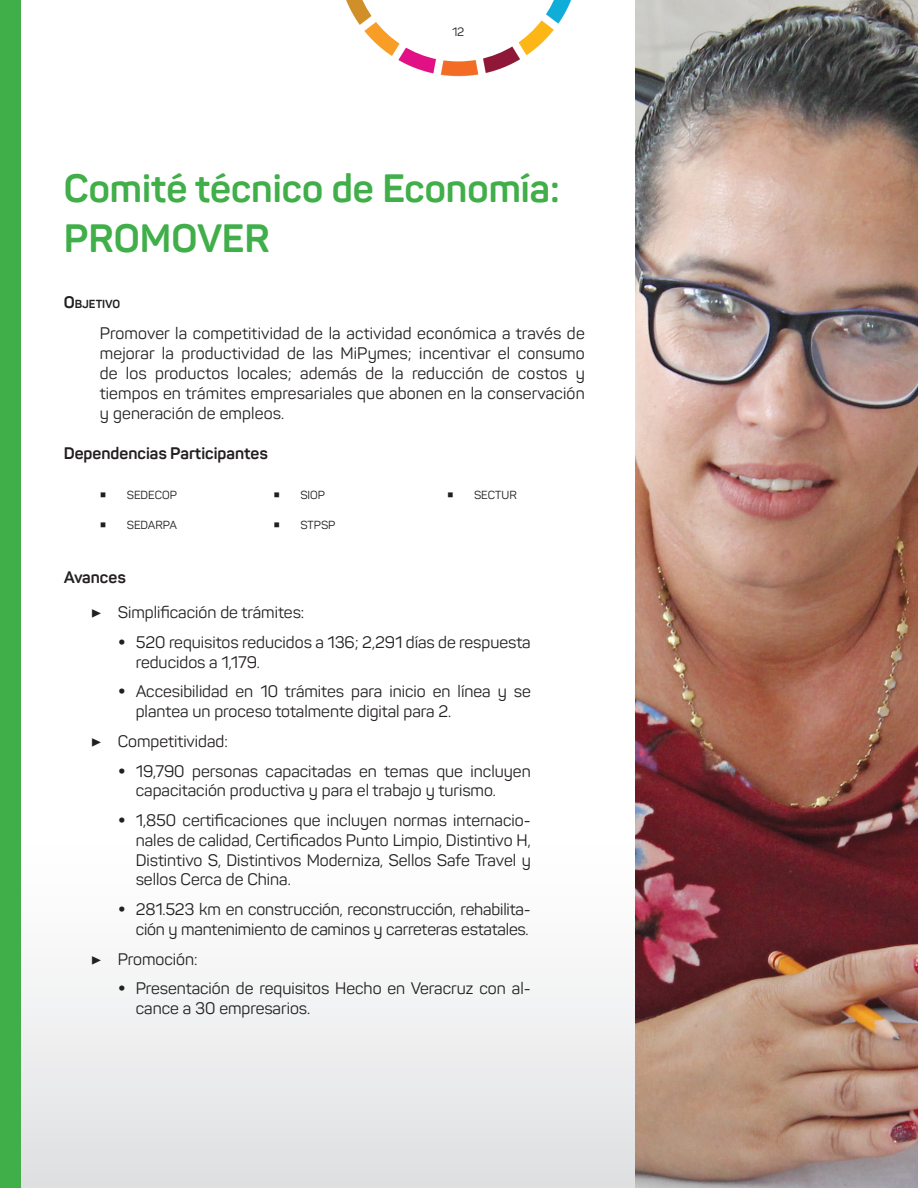
<style>
.page{position:relative;width:918px;height:1188px;background:#fff}
.page>*{position:absolute;margin:0;border:0;box-sizing:border-box;transform-origin:0 0}
.t1{font:700 39px/49.5px "Panton";color:#40ae49}
.t2{font:16.5px/19.8px "Panton";color:#231f20}
.t3{font:700 16.5px "Panton";color:#231f20}
.t4{font:12px "Panton";color:#231f20}
.t5{font:11.55px "Panton";color:#231f20}
.t6{font:700 11.55px "Panton";color:#231f20}
.s1{font-size:16.5px}
.s2{font-family:"Minion Pro";font-size:16.5px}
.s3{font-weight:700}
.s4{font-family:"Minion Pro";font-size:18px}
.s5{font-weight:700;font-size:22.5px}
</style>
<div class="page">
<div style="left:0;top:553px;width:918px;height:635px;background:linear-gradient(to bottom,#fff,#e6e7e9)"></div>
<img style="left:346px;top:0;width:226px;height:77px">
<svg style="left:353px;top:0;width:210px;height:61px"></svg>
<img style="left:636px;top:0;width:282px;height:1188px">
<div style="left:0;top:0;width:20px;height:1188px;background:#40ae49"></div>
<p class="t4" style="left:452px;top:25px;width:14px">12</p>
<h1 class="t1" style="left:64px;top:164px;width:498px">Comité técnico de Economía:<br>PROMOVER</h1>
<p class="t6" style="left:64px;top:296px;width:57px"><span class="s1">O</span>BJETIVO</p>
<p class="t2" style="left:100px;top:324px;width:487px;text-align:justify">Promover la competitividad de la actividad económica a través de mejorar la productividad de las MiPymes; incentivar el consumo de los productos locales; además de la reducción de costos y tiempos en trámites empresariales que abonen en la conservación y generación de empleos.</p>
<p class="t3" style="left:64px;top:443px;width:205px">Dependencias Participantes</p>
<p class="t5" style="left:100px;top:488px;width:79px"><span class="s2">■</span> SEDECOP</p>
<p class="t5" style="left:273px;top:488px;width:53px"><span class="s2">■</span> SIOP</p>
<p class="t5" style="left:447px;top:488px;width:71px"><span class="s2">■</span> SECTUR</p>
<p class="t5" style="left:100px;top:518px;width:78px"><span class="s2">■</span> SEDARPA</p>
<p class="t5" style="left:273px;top:518px;width:64px"><span class="s2">■</span> STPSP</p>
<p class="t2" style="left:91px;top:559px;width:215px;line-height:35.5px;text-indent:-27px"><span class="s3">Avances<br></span><span class="s4">▶</span> Simplificación de trámites:</p>
<p class="t2" style="left:136px;top:632px;width:396px;text-indent:-18px"><span class="s5">•</span> 520 requisitos reducidos a 136; 2,291 días de respuesta reducidos a 1,179.</p>
<p class="t2" style="left:136px;top:682px;width:396px;text-indent:-18px"><span class="s5">•</span> Accesibilidad en 10 trámites para inicio en línea y se plantea un proceso totalmente digital para 2.</p>
<p class="t2" style="left:91px;top:731px;width:139px"><span class="s4">▶</span> Competitividad:</p>
<p class="t2" style="left:136px;top:761px;width:396px;text-indent:-18px"><span class="s5">•</span> 19,790 personas capacitadas en temas que incluyen capacitación productiva y para el trabajo y turismo.</p>
<p class="t2" style="left:136px;top:810px;width:396px;text-align:justify;text-indent:-18px"><span class="s5">•</span> 1,850 certificaciones que incluyen normas internacio&shy;nales de calidad, Certificados Punto Limpio, Distintivo H, Distintivo S, Distintivos Moderniza, Sellos Safe Travel y sellos Cerca de China.</p>
<p class="t2" style="left:118px;top:899px;width:414px;text-align:right"><span class="s5">•</span> 281.523 km en construcción, reconstrucción, rehabilita&shy;ción y mantenimiento de caminos y carreteras estatales.</p>
<p class="t2" style="left:91px;top:949px;width:108px"><span class="s4">▶</span> Promoción:</p>
<p class="t2" style="left:136px;top:979px;width:396px;text-indent:-18px"><span class="s5">•</span> Presentación de requisitos Hecho en Veracruz con al&shy;cance a 30 empresarios.</p>
</div>
